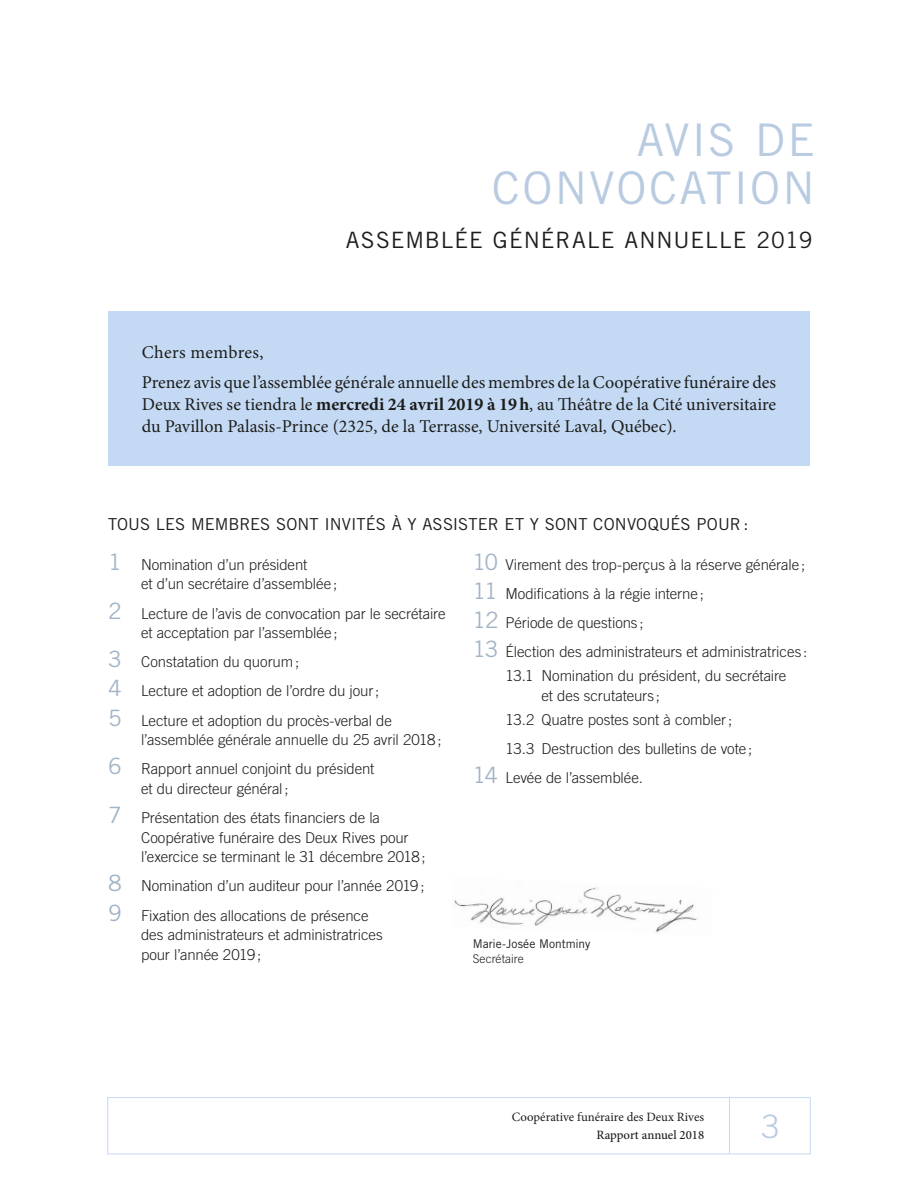
<style>
.page{position:relative;width:918px;height:1188px;background:#fff}
.page>*{position:absolute;margin:0;border:0;box-sizing:border-box;transform-origin:0 0}
.t1{font:45px/48px "Trade Gothic";letter-spacing:.045em;color:#b9cbe1;text-align:right}
.t2{font:300 32.25px "Trade Gothic";color:#b9cbe1}
.t3{font:22.5px "Trade Gothic";letter-spacing:.04em;color:#1d1d1b}
.t4{font:18px/30.6px "Minion Pro";color:#1d1d1b}
.t5{font:16.5px "Trade Gothic";letter-spacing:.005em;color:#1d1d1b}
.t6{font:300 15px/29.2px "Trade Gothic";letter-spacing:-.005em;color:#1d1d1b}
.t7{font:12.75px "Minion Pro";color:#1d1d1b}
.t8{font:500 12.75px "Minion Pro";color:#1d1d1b}
.t9{font:12px "Trade Gothic";color:#1d1d1b}
.t10{font:300 12px "Trade Gothic";color:#1d1d1b}
.s1{font-weight:700}
.s2{font-weight:400;font-size:22.5px;color:#a3b4c6}
</style>
<div class="page">
<div style="left:107px;top:1097px;width:704px;height:57px;border:1px solid #c4daf4"></div>
<hr style="left:729px;top:1098px;width:1px;height:56px;background:#c4daf4">
<div style="left:108px;top:311px;width:702px;height:154px;background:#c4daf4"></div>
<img style="left:453px;top:887px;width:244px;height:46px">
<h1 class="t1" style="left:492px;top:115px;width:324px">AVIS DE<br>CONVOCATION</h1>
<h3 class="t3" style="left:346px;top:226px;width:468px">ASSEMBLÉE GÉNÉRALE ANNUELLE 2019</h3>
<p class="t4" style="left:142px;top:337px;width:636px">Chers membres,<br>Prenez avis que l’assemblée générale annuelle des membres de la Coopérative funéraire des</p>
<p class="t4" style="left:142px;top:394px;width:636px;line-height:21.6px">Deux Rives se tiendra le <span class="s1">mercredi 24 avril 2019 à 19h</span>, au Théâtre de la Cité universitaire du Pavillon Palasis-Prince (2325, de la Terrasse, Université Laval, Québec).</p>
<p class="t5" style="left:108px;top:514px;width:642px">TOUS LES MEMBRES SONT INVITÉS À Y ASSISTER ET Y SONT CONVOQUÉS POUR :</p>
<p class="t6" style="left:141px;top:555px;width:198px;line-height:19.5px;text-indent:-33px"><span class="s2">1</span> Nomination d’un président<br>et d’un secrétaire d’assemblée;</p>
<p class="t6" style="left:141px;top:603px;width:306px;line-height:19.5px;text-indent:-33px"><span class="s2">2</span> Lecture de l’avis de convocation par le secrétaire et acceptation par l’assemblée ;</p>
<p class="t6" style="left:108px;top:647px;width:286px"><span class="s2">3</span> Constatation du quorum;<br><span class="s2">4</span> Lecture et adoption de l’ordre du jour;<br><span class="s2">5</span> Lecture et adoption du procès-verbal de</p>
<p class="t6" style="left:108px;top:725px;width:335px;text-indent:33px">l’assemblée générale annuelle du 25 avril 2018;<br><span class="s2">6</span> Rapport annuel conjoint du président</p>
<p class="t6" style="left:108px;top:774px;width:274px;text-indent:33px">et du directeur général;<br><span class="s2">7</span> Présentation des états financiers de la</p>
<p class="t6" style="left:141px;top:827px;width:286px;line-height:19.5px">Coopérative funéraire des Deux Rives pour l’exercice se terminant le 31 décembre 2018;</p>
<p class="t6" style="left:108px;top:871px;width:318px"><span class="s2">8</span> Nomination d’un auditeur pour l’année 2019;<br><span class="s2">9</span> Fixation des allocations de présence</p>
<p class="t6" style="left:141px;top:925px;width:243px;line-height:19.5px">des administrateurs et administratrices pour l’année 2019;</p>
<p class="t6" style="left:472px;top:550px;width:336px"><span class="s2">10</span> Virement des trop-perçus à la réserve générale; <span class="s2">11</span> Modifications à la régie interne ;<br><span class="s2">12</span> Période de questions ;<br><span class="s2">13</span> Élection des administrateurs et administratrices :</p>
<p class="t6" style="left:542px;top:666px;width:246px;line-height:19.5px;text-indent:-36px">13.1 Nomination du président, du secrétaire et des scrutateurs ;</p>
<p class="t6" style="left:506px;top:705px;width:228px">13.2 Quatre postes sont à combler;</p>
<p class="t6" style="left:506px;top:734px;width:248px">13.3 Destruction des bulletins de vote ;</p>
<p class="t6" style="left:472px;top:763px;width:172px"><span class="s2">14</span> Levée de l’assemblée.</p>
<p class="t9" style="left:473px;top:937px;width:119px">Marie-Josée Montminy</p>
<p class="t10" style="left:473px;top:952px;width:53px">Secrétaire</p>
<p class="t7" style="left:512px;top:1109px;width:194px">Coopérative funéraire des Deux Rives</p>
<p class="t8" style="left:597px;top:1126px;width:109px">Rapport annuel 2018</p>
<h2 class="t2" style="left:762px;top:1108px;width:19px">3</h2>
</div>
